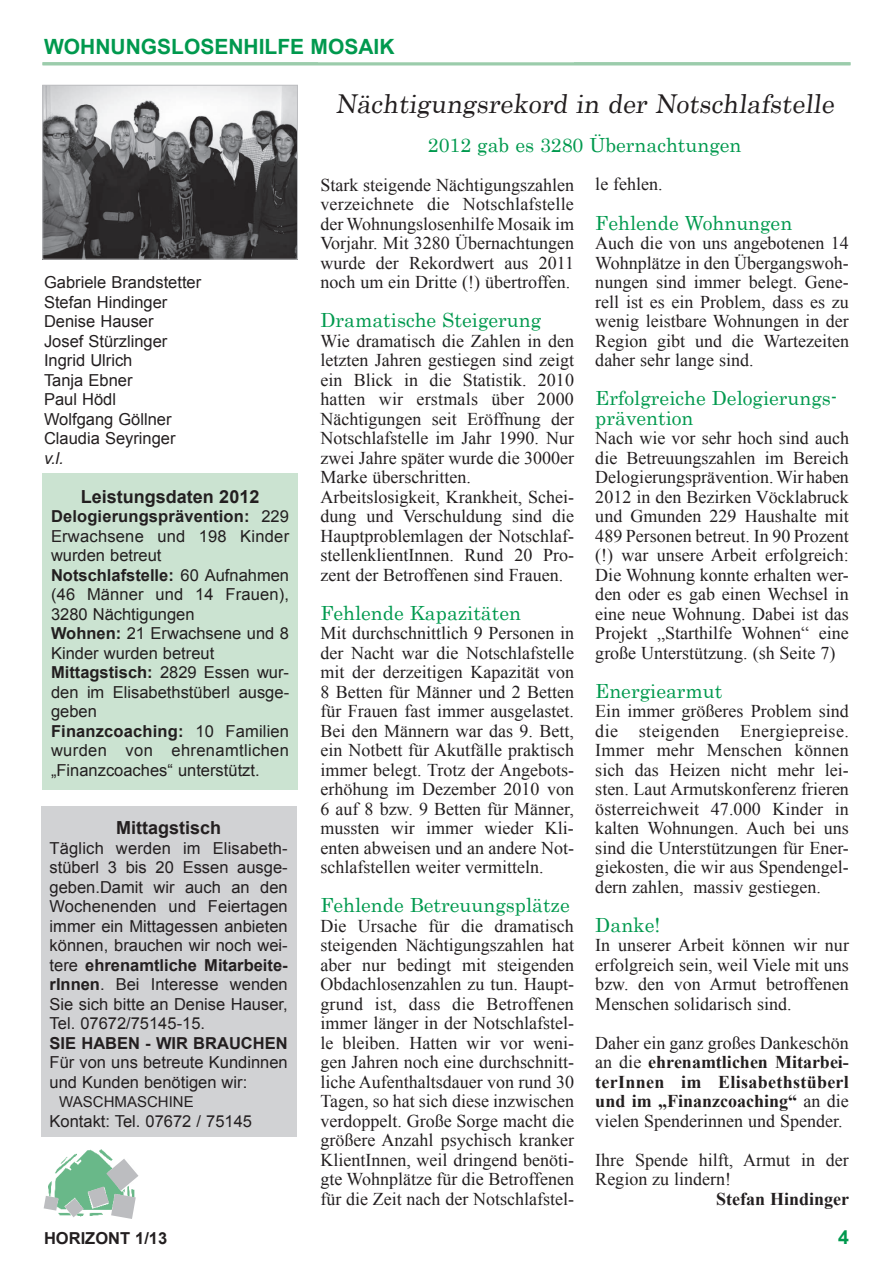
<style>
.page{position:relative;width:893px;height:1263px;background:#fff}
.page>*{position:absolute;margin:0;border:0;box-sizing:border-box;transform-origin:0 0}
.t1{font:25.95px "Century";color:#231f20}
.t2{font:700 21px "Arial";color:#00994e}
.t3{font:19.5px/19.5px "Century";color:#00994e}
.t4{font:700 19.5px "Arial";color:#00994e}
.t5{font:18px/19.5px "Times New Roman";color:#231f20;text-align:justify}
.t6{font:700 18px/19.5px "Times New Roman";color:#231f20;text-align:justify}
.t7{font:700 18px "Arial";color:#231f20}
.t8{font:16.5px/19.5px "Arial";color:#231f20}
.t9{font:700 16.5px "Arial";color:#231f20}
.t10{font:italic 16.5px "Arial";color:#231f20}
.t11{font:15px "Arial";color:#231f20}
.s1{font-weight:700}
.s2{font-weight:400}
</style>
<div class="page">
<hr style="left:43px;top:62px;width:807px;height:3px;background:#9bccab">
<div style="left:43px;top:473px;width:255px;height:316px;background:#cbe3d1"></div>
<img style="left:48px;top:1149px;width:64px;height:67px">
<svg style="left:65px;top:1159px;width:73px;height:60px"></svg>
<svg style="left:44px;top:1196px;width:14px;height:14px"></svg>
<img style="left:45px;top:87px;width:251px;height:170px">
<div style="left:43px;top:85px;width:255px;height:174px;border:1px solid #bcbdc0"></div>
<div style="left:41px;top:806px;width:255px;height:331px;background:#d1d2d4"></div>
<p class="t2" style="left:44px;top:33px;width:35px">Wohnungslosenhil</p>
<p class="t2" style="left:277px;top:33px;width:119px">fe MOSAIK</p>
<p class="t8" style="left:44px;top:273px;width:159px">Gabriele Brandstetter<br>Stefan Hindinger<br>Denise Hauser<br>Josef Stürzlinger<br>Ingrid Ulrich<br>Tanja Ebner<br>Paul Hödl<br>Wolfgang Göllner<br>Claudia Seyringer</p>
<p class="t10" style="left:44px;top:447px;width:21px">v.l.</p>
<p class="t7" style="left:81px;top:484px;width:180px">Leistungsdaten 2012</p>
<p class="t8" style="left:51px;top:507px;width:240px"><span class="s1">Delogierungsprävention:</span> 229<br>Erwachsene und 198 Kinder wurden betreut<br><span class="s1">Notschlafstelle:</span> 60 Aufnahmen (46 Männer und 14 Frauen),<br>3280 Nächtigungen<br><span class="s1">Wohnen:</span> 21 Erwachsene und 8<br>Kinder wurden betreut<br><span class="s1">Mittagstisch:</span> 2829 Essen wur&shy;den im Elisabethstüberl ausge&shy;geben<br><span class="s1">Finanzcoaching:</span> 10 Familien wurden von ehrenamtlichen „Finanzcoaches“ unterstützt.</p>
<p class="t7" style="left:116px;top:816px;width:107px">Mittagstisch</p>
<p class="t8" style="left:50px;top:838px;width:240px;text-align:justify">Täglich werden im Elisabeth&shy;stüberl 3 bis 20 Essen ausge&shy;geben.Damit wir auch an den Wochenenden und Feiertagen immer ein Mittagessen anbieten können, brauchen wir noch wei&shy;tere <span class="s1">ehrenamtliche Mitarbeite&shy;rInnen</span>. Bei Interesse wenden Sie sich bitte an Denise Hauser, Tel. 07672/75145-15.</p>
<p class="t9" style="left:50px;top:1032px;width:240px">SIE HABEN - WIR BRAUCHEN</p>
<p class="t8" style="left:50px;top:1053px;width:240px">Für von uns betreute Kundinnen und Kunden benötigen wir:</p>
<p class="t11" style="left:59px;top:1092px;width:136px">WASCHMASCHINE</p>
<p class="t8" style="left:50px;top:1111px;width:204px">Kontakt: Tel. 07672 / 75145</p>
<p class="t9" style="left:44px;top:1227px;width:24px">Horizont</p>
<p class="t9" style="left:135px;top:1227px;width:34px">1/13</p>
<h1 class="t1" style="left:335px;top:81px;width:505px">Nächtigungsrekord in der Notschlafstelle</h1>
<p class="t3" style="left:428px;top:133px;width:315px">2012 gab es 3280 Übernachtungen</p>
<p class="t5" style="left:320px;top:174px;width:255px">Stark steigende Nächtigungszahlen verzeichnete die Notschlafstelle der Wohnungslosenhilfe Mosaik im Vorjahr. Mit 3280 Übernachtungen wurde der Rekordwert aus 2011 noch um ein Dritte (!) übertroffen.</p>
<p class="t3" style="left:320px;top:309px;width:222px">Dramatische Steigerung</p>
<p class="t5" style="left:320px;top:330px;width:255px;text-align:left">Wie dramatisch die Zahlen in den letzten Jahren gestiegen sind zeigt ein Blick in die Statistik. 2010 hatten wir erstmals über 2000<br>Nächtigungen seit Eröffnung der<br>Notschlafstelle im Jahr 1990. Nur zwei Jahre später wurde die 3000er<br>Marke überschritten.<br>Arbeitslosigkeit, Krankheit, Schei&shy;dung und Verschuldung sind die<br>Hauptproblemlagen der Notschlaf&shy;stellenklientInnen. Rund 20 Pro&shy;zent der Betroffenen sind Frauen.</p>
<p class="t3" style="left:320px;top:601px;width:202px">Fehlende Kapazitäten</p>
<p class="t5" style="left:320px;top:623px;width:255px">Mit durchschnittlich 9 Personen in der Nacht war die Notschlafstelle mit der derzeitigen Kapazität von 8 Betten für Männer und 2 Betten für Frauen fast immer ausgelastet.<br>Bei den Männern war das 9. Bett, ein Notbett für Akutfälle praktisch immer belegt. Trotz der Angebots&shy;erhöhung im Dezember 2010 von 6 auf 8 bzw. 9 Betten für Männer, mussten wir immer wieder Kli&shy;enten abweisen und an andere Not&shy;schlafstellen weiter vermitteln.</p>
<p class="t3" style="left:320px;top:894px;width:251px">Fehlende Betreuungsplätze</p>
<p class="t5" style="left:320px;top:915px;width:255px">Die Ursache für die dramatisch steigenden Nächtigungszahlen hat aber nur bedingt mit steigenden Obdachlosenzahlen zu tun. Haupt&shy;grund ist, dass die Betroffenen immer länger in der Notschlafstel&shy;le bleiben. Hatten wir vor weni&shy;gen Jahren noch eine durchschnitt&shy;liche Aufenthaltsdauer von rund 30<br>Tagen, so hat sich diese inzwischen verdoppelt. Große Sorge macht die größere Anzahl psychisch kranker KlientInnen, weil dringend benöti&shy;gte Wohnplätze für die Betroffenen für die Zeit nach der Notschlafstel-</p>
<p class="t5" style="left:595px;top:174px;width:69px">le fehlen.</p>
<p class="t3" style="left:595px;top:211px;width:198px">Fehlende Wohnungen</p>
<p class="t5" style="left:595px;top:233px;width:255px">Auch die von uns angebotenen 14<br>Wohnplätze in den Übergangswoh&shy;nungen sind immer belegt. Gene&shy;rell ist es ein Problem, dass es zu wenig leistbare Wohnungen in der Region gibt und die Wartezeiten daher sehr lange sind.</p>
<p class="t3" style="left:595px;top:387px;width:244px">Erfolgreiche Delogierungs&shy;prävention</p>
<p class="t5" style="left:595px;top:428px;width:255px">Nach wie vor sehr hoch sind auch die Betreuungszahlen im Bereich Delogierungsprävention. Wir haben 2012 in den Bezirken Vöcklabruck und Gmunden 229 Haushalte mit 489 Personen betreut. In 90 Prozent (!) war unsere Arbeit erfolgreich:<br>Die Wohnung konnte erhalten wer&shy;den oder es gab einen Wechsel in eine neue Wohnung. Dabei ist das Projekt „Starthilfe Wohnen“ eine große Unterstützung. (sh Seite 7)</p>
<p class="t3" style="left:595px;top:679px;width:129px">Energiearmut</p>
<p class="t5" style="left:595px;top:701px;width:255px">Ein immer größeres Problem sind die steigenden Energiepreise.<br>Immer mehr Menschen können sich das Heizen nicht mehr lei&shy;sten. Laut Armutskonferenz frieren österreichweit 47.000 Kinder in kalten Wohnungen. Auch bei uns sind die Unterstützungen für Ener&shy;giekosten, die wir aus Spendengel&shy;dern zahlen, massiv gestiegen.</p>
<p class="t3" style="left:595px;top:913px;width:67px">Danke!</p>
<p class="t5" style="left:595px;top:935px;width:255px">In unserer Arbeit können wir nur erfolgreich sein, weil Viele mit uns bzw. den von Armut betroffenen Menschen solidarisch sind.</p>
<p class="t6" style="left:595px;top:1032px;width:255px"><span class="s2">Daher ein ganz großes Dankeschön an die</span> ehrenamtlichen Mitarbei&shy;terInnen im Elisabethstüberl und im „Finanzcoaching“ <span class="s2">an die vielen Spenderinnen und Spender.</span></p>
<p class="t5" style="left:595px;top:1149px;width:255px">Ihre Spende hilft, Armut in der<br>Region zu lindern!</p>
<p class="t6" style="left:716px;top:1188px;width:134px">Stefan Hindinger</p>
<p class="t4" style="left:838px;top:1224px;width:12px">4</p>
</div>
